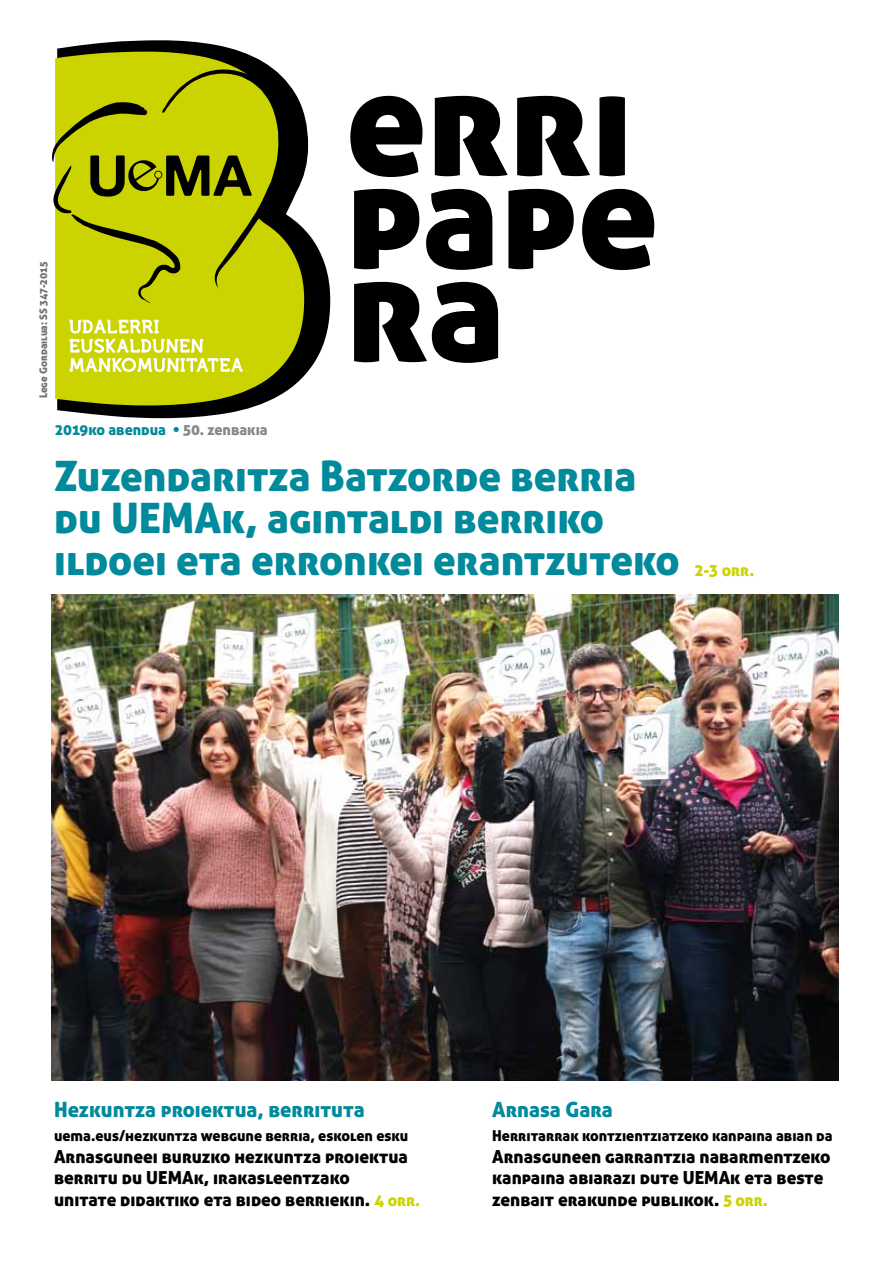
<style>
.page{position:relative;width:893px;height:1263px;background:#fff}
.page>*{position:absolute;margin:0;border:0;box-sizing:border-box;transform-origin:0 0}
.t1{font:150px "Aller Display";color:#000}
.t2{font:42px/42px "Aller Display";color:#008a9b}
.t3{font:21px "Aller Display";color:#008a9b}
.t4{font:18px/21.6px "Aller Display";color:#000}
.t5{font:16.5px "Aller Display";color:#cbd300}
.t6{font:15px "Aller Display";color:#000}
.t7{font:15px "Aller Display";color:#008a9b}
.t8{font:10.5px "Aller Display";color:#707172}
.s1{color:#87888a}
.s2{font-size:16.5px;color:#cbd300}
</style>
<div class="page">
<img style="left:51px;top:594px;width:788px;height:486px">
<svg style="left:57px;top:40px;width:274px;height:379px"></svg>
<svg style="left:55px;top:52px;width:249px;height:353px;background:#9ba019"></svg>
<div style="left:119px;top:89px;width:115px;height:279px;background:#cbd300"></div>
<svg style="left:66px;top:316px;width:177px;height:57px"></svg>
<svg style="left:52px;top:69px;width:232px;height:234px"></svg>
<p class="t8" style="left:37px;top:398px;width:138px;rotate:-90deg">Lege Gordailua: SS 347-2015</p>
<p class="t7" style="left:55px;top:420px;width:214px">2019ko abendua • <span class="s1">50. zenbakia</span></p>
<h1 class="t1" style="left:346px;top:26px;width:289px">erri</h1>
<h1 class="t1" style="left:346px;top:119px;width:314px">pape</h1>
<h1 class="t1" style="left:346px;top:212px;width:162px">ra</h1>
<h2 class="t2" style="left:54px;top:455px;width:627px">Zuzendaritza Batzorde berria du UEMAk, agintaldi berriko ildoei eta erronkei erantzuteko</h2>
<p class="t5" style="left:695px;top:560px;width:61px">2-3 orr.</p>
<p class="t3" style="left:54px;top:1096px;width:312px">Hezkuntza proiektua, berrituta</p>
<p class="t6" style="left:54px;top:1126px;width:356px">uema.eus/hezkuntza webgune berria, eskolen esku</p>
<p class="t4" style="left:54px;top:1145px;width:367px">Arnasguneei buruzko hezkuntza proiektua berritu du UEMAk, irakasleentzako<br>unitate didaktiko eta bideo berriekin. <span class="s2">4 orr.</span></p>
<p class="t3" style="left:492px;top:1096px;width:122px">Arnasa Gara</p>
<p class="t6" style="left:492px;top:1126px;width:342px">Herritarrak kontzientziatzeko kanpaina abian da</p>
<p class="t4" style="left:492px;top:1145px;width:340px">Arnasguneen garrantzia nabarmentzeko kanpaina abiarazi dute UEMAk eta beste zenbait erakunde publikok. <span class="s2">5 orr.</span></p>
</div>
